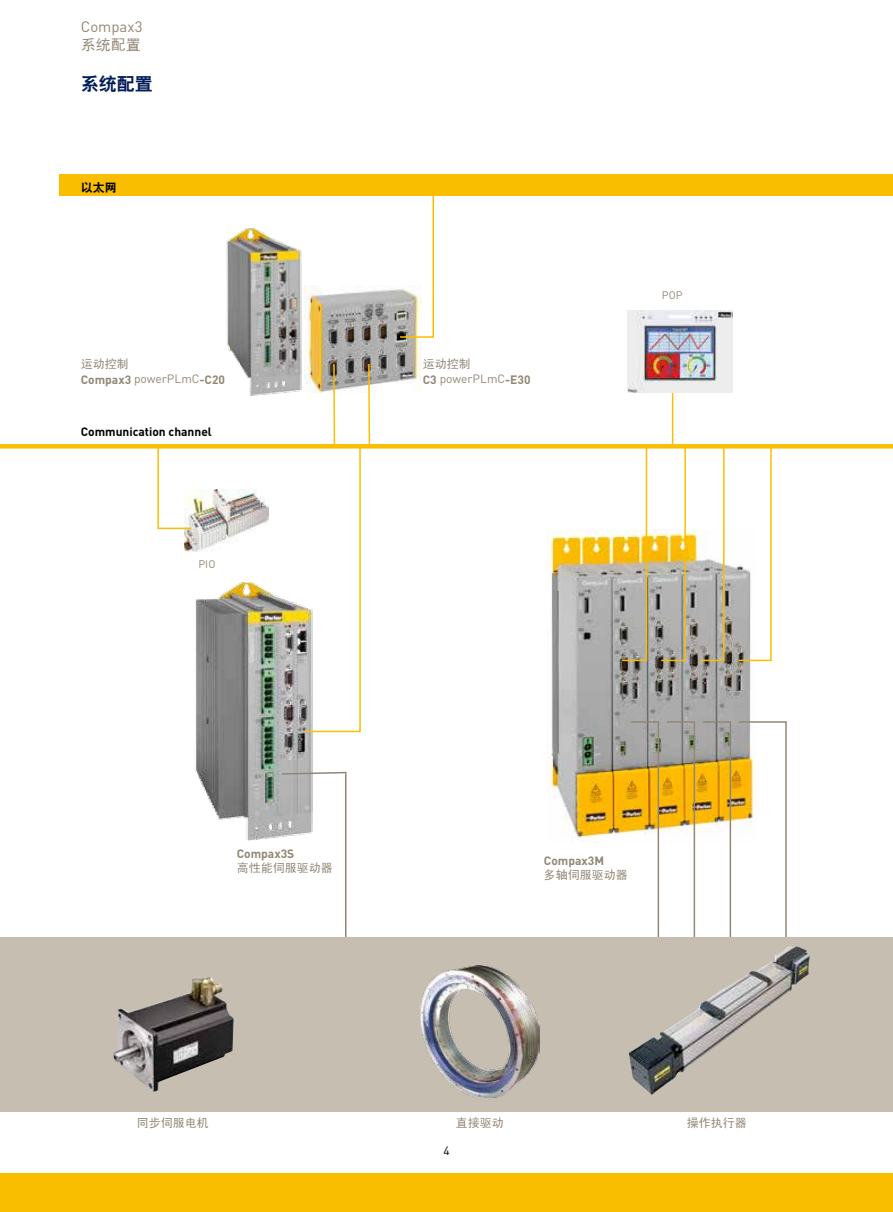
<style>
.page{position:relative;width:893px;height:1212px;background:#fff}
.page>*{position:absolute;margin:0;border:0;box-sizing:border-box;transform-origin:0 0}
.t1{font:18px "H Yb 2 gj";color:#001c58}
.t2{font:15px "DINOT";color:#918776}
.t3{font:15px "Sim Hei";color:#918776}
.t4{font:12px "Sim Hei";color:#918776}
.t5{font:700 12px "DINOT";color:#918776}
.t6{font:700 12px "DINOT";color:#000}
.t7{font:12px "DINOT";color:#918776}
.t8{font:12px "H Yb 2 gj";color:#000}
.t9{font:12px "DINOT";color:#000}
.t10{font:10.8px "DINOT";color:#918776}
.s1{font-weight:400}
.s2{font-weight:700}
</style>
<div class="page">
<div style="left:0;top:1174px;width:893px;height:38px;background:#fabe00"></div>
<img style="left:195px;top:582px;width:118px;height:258px">
<svg style="left:280px;top:771px;width:67px;height:167px"></svg>
<img style="left:546px;top:530px;width:205px;height:312px">
<svg style="left:629px;top:720px;width:158px;height:218px"></svg>
<div style="left:0;top:938px;width:893px;height:174px;background:#c6bfb1"></div>
<img style="left:226px;top:228px;width:79px;height:168px">
<img style="left:305px;top:285px;width:116px;height:106px">
<div style="left:60px;top:174px;width:833px;height:22px;background:#fabe00"></div>
<svg style="left:0;top:444px;width:893px;height:4px;fill:#fabe00"></svg>
<svg style="left:399px;top:196px;width:35px;height:142px"></svg>
<img style="left:113px;top:977px;width:121px;height:115px">
<img style="left:420px;top:965px;width:119px;height:132px">
<img style="left:629px;top:946px;width:181px;height:149px">
<img style="left:628px;top:310px;width:105px;height:82px">
<img style="left:184px;top:489px;width:84px;height:62px">
<svg style="left:304px;top:362px;width:67px;height:371px"></svg>
<svg style="left:737px;top:444px;width:35px;height:218px"></svg>
<img style="left:660px;top:360px;width:65px;height:302px">
<svg style="left:621px;top:444px;width:27px;height:218px"></svg>
<svg style="left:157px;top:444px;width:36px;height:86px"></svg>
<p class="t2" style="left:81px;top:16px;width:63px">Compax3</p>
<p class="t3" style="left:81px;top:37px;width:61px">系统配置</p>
<h1 class="t1" style="left:81px;top:75px;width:73px">系统配置</h1>
<p class="t8" style="left:81px;top:181px;width:37px">以太网</p>
<p class="t4" style="left:81px;top:358px;width:49px">运动控制</p>
<p class="t5" style="left:81px;top:371px;width:146px">Compax3 <span class="s1">powerPLmC</span>-C20</p>
<p class="t6" style="left:81px;top:423px;width:133px">Communication channel</p>
<p class="t10" style="left:198px;top:557px;width:18px">PIO</p>
<p class="t4" style="left:423px;top:358px;width:49px">运动控制</p>
<p class="t7" style="left:423px;top:370px;width:109px"><span class="s2">C3</span> powerPLmC<span class="s2">-E30</span></p>
<p class="t10" style="left:662px;top:288px;width:22px">POP</p>
<p class="t5" style="left:237px;top:845px;width:59px">Compax3S</p>
<p class="t4" style="left:237px;top:861px;width:97px">高性能伺服驱动器</p>
<p class="t5" style="left:544px;top:852px;width:62px">Compax3M</p>
<p class="t4" style="left:544px;top:868px;width:85px">多轴伺服驱动器</p>
<p class="t4" style="left:137px;top:1116px;width:73px">同步伺服电机</p>
<p class="t4" style="left:456px;top:1116px;width:49px">直接驱动</p>
<p class="t4" style="left:687px;top:1116px;width:61px">操作执行器</p>
<p class="t9" style="left:443px;top:1142px;width:8px">4</p>
</div>
